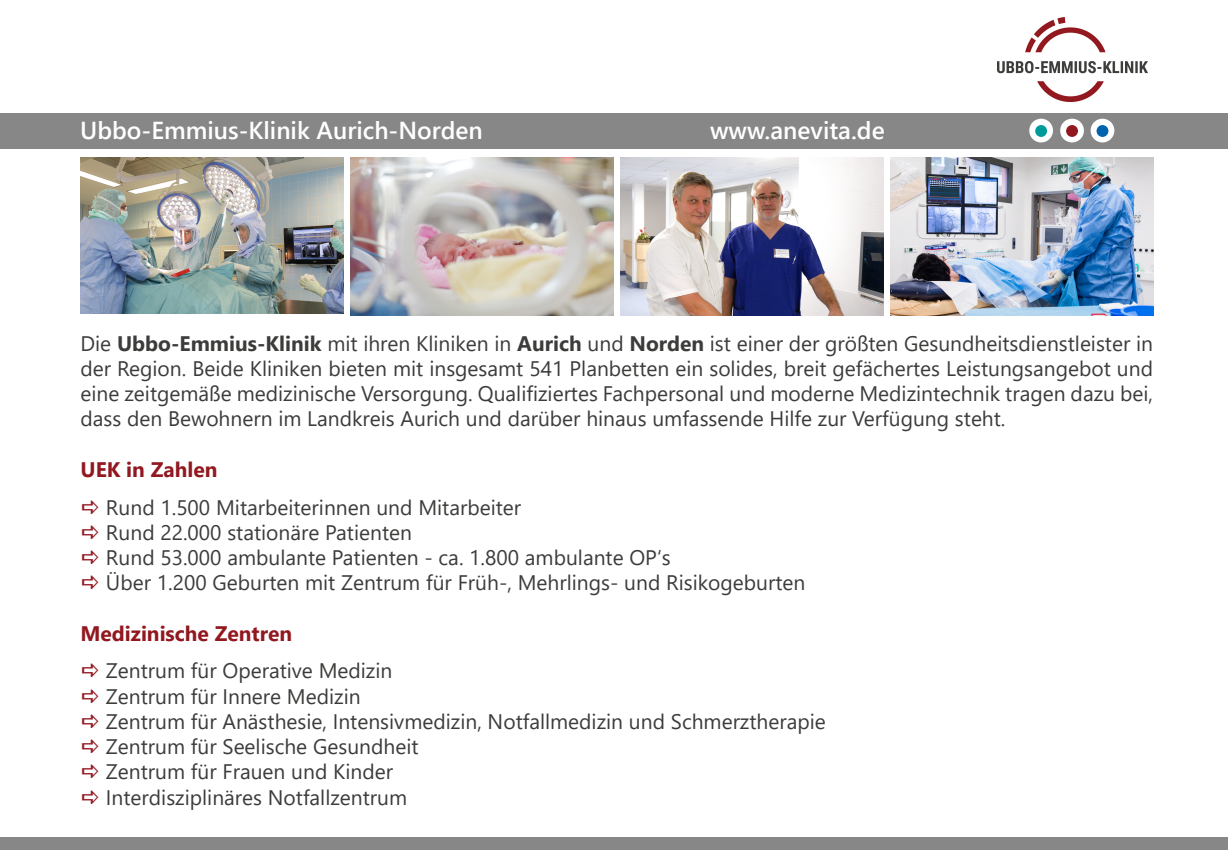
<style>
.page{position:relative;width:1228px;height:850px;background:#fff}
.page>*{position:absolute;margin:0;border:0;box-sizing:border-box;transform-origin:0 0}
.t1{font:600 24.5px "Segoe UI";color:#fff}
.t2{font:21px/25.2px "Segoe UI";color:#3c3c3b;text-align:justify}
.t3{font:700 21px "Segoe UI";color:#921820}
.s1{font-weight:700}
</style>
<div class="page">
<div style="left:0;top:113px;width:1228px;height:35px;background:#878787"></div>
<div style="left:0;top:837px;width:1228px;height:12px;background:#878787"></div>
<img style="left:997px;top:18px;width:150px;height:83px">
<div style="left:1090px;top:119px;width:24px;height:23px;background:#fff;border-radius:50%"></div>
<div style="left:1060px;top:119px;width:24px;height:23px;background:#fff;border-radius:50%"></div>
<div style="left:1029px;top:119px;width:24px;height:23px;background:#fff;border-radius:50%"></div>
<div style="left:1035px;top:125px;width:12px;height:12px;background:#009a9b;border-radius:50%"></div>
<div style="left:1066px;top:125px;width:12px;height:12px;background:#921820;border-radius:50%"></div>
<div style="left:1096px;top:125px;width:12px;height:12px;background:#0063ae;border-radius:50%"></div>
<img style="left:891px;top:158px;width:262px;height:157px">
<img style="left:80px;top:158px;width:263px;height:156px">
<img style="left:351px;top:158px;width:262px;height:157px">
<img style="left:621px;top:158px;width:262px;height:157px">
<p class="t1" style="left:80px;top:107px;width:404px">Ubbo-Emmius-Klinik Aurich-Norden</p>
<p class="t1" style="left:710px;top:107px;width:176px">www.anevita.de</p>
<p class="t2" style="left:80px;top:329px;width:1074px">Die <span class="s1">Ubbo-Emmius-Klinik</span> mit ihren Kliniken in <span class="s1">Aurich</span> und <span class="s1">Norden</span> ist einer der größten Gesundheitsdienstleister in der Region. Beide Kliniken bieten mit insgesamt 541 Planbetten ein solides, breit gefächertes Leistungsangebot und eine zeitgemäße medizinische Versorgung. Qualifiziertes Fachpersonal und moderne Medizintechnik tragen dazu bei, dass den Bewohnern im Landkreis Aurich und darüber hinaus umfassende Hilfe zur Verfügung steht.</p>
<p class="t3" style="left:80px;top:449px;width:138px">UEK in Zahlen</p>
<p class="t2" style="left:106px;top:492px;width:417px">Rund 1.500 Mitarbeiterinnen und Mitarbeiter</p>
<p class="t2" style="left:106px;top:518px;width:307px">Rund 22.000 stationäre Patienten</p>
<p class="t2" style="left:106px;top:543px;width:566px">Rund 53.000 ambulante Patienten - ca. 1.800 ambulante OP‘s</p>
<p class="t2" style="left:106px;top:568px;width:701px">Über 1.200 Geburten mit Zentrum für Früh-, Mehrlings- und Risikogeburten</p>
<p class="t3" style="left:80px;top:613px;width:213px">Medizinische Zentren</p>
<p class="t2" style="left:106px;top:656px;width:288px">Zentrum für Operative Medizin</p>
<p class="t2" style="left:106px;top:681px;width:256px">Zentrum für Innere Medizin</p>
<p class="t2" style="left:106px;top:707px;width:721px">Zentrum für Anästhesie, Intensivmedizin, Notfallmedizin und Schmerztherapie</p>
<p class="t2" style="left:106px;top:732px;width:314px">Zentrum für Seelische Gesundheit</p>
<p class="t2" style="left:106px;top:757px;width:288px">Zentrum für Frauen und Kinder</p>
<p class="t2" style="left:106px;top:782px;width:303px">Interdisziplinäres Notfallzentrum</p>
</div>
